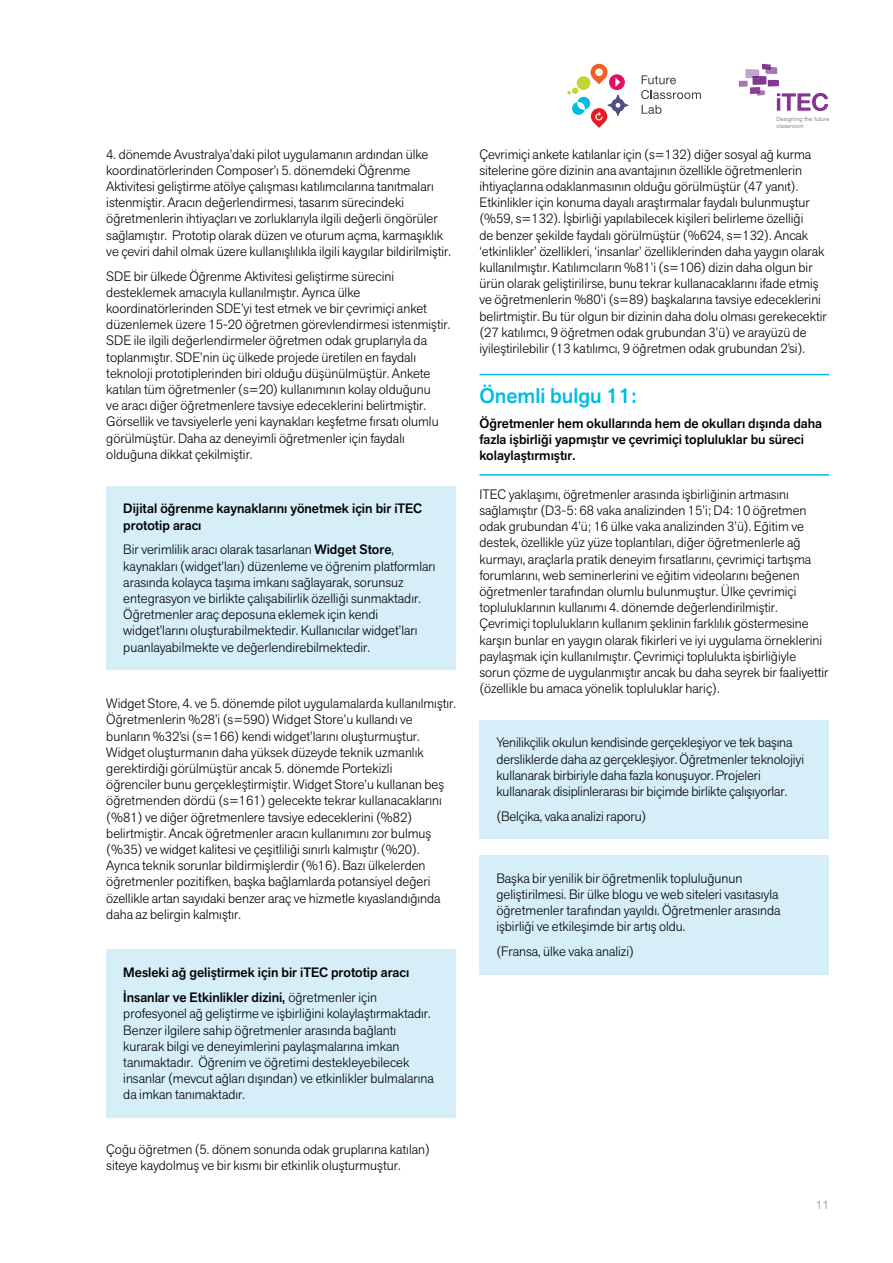
<style>
.page{position:relative;width:893px;height:1263px;background:#fff}
.page>*{position:absolute;margin:0;border:0;box-sizing:border-box;transform-origin:0 0}
.t1{font:500 21px "Akzid Grtsk Next";color:#00bce4}
.t2{font:300 13.5px/16.2px "Akzid Grtsk Next";color:#000}
.t3{font:500 13.5px/16.2px "Akzid Grtsk Next";color:#000}
.t4{font:300 12px "Helvetica Neue";color:#939598}
.t5{font:5.85px/7.1px "Alte Haas Grotesk";color:#888a8d}
.s1{font-weight:500}
.s2{font-weight:300}
</style>
<div class="page">
<svg style="left:642px;top:75px;width:34px;height:9px"></svg>
<svg style="left:641px;top:90px;width:60px;height:9px"></svg>
<svg style="left:642px;top:105px;width:20px;height:9px"></svg>
<svg style="left:567px;top:64px;width:61px;height:64px"></svg>
<svg style="left:738px;top:64px;width:91px;height:48px"></svg>
<div style="left:106px;top:950px;width:350px;height:168px;background:#d5eef8"></div>
<div style="left:106px;top:486px;width:350px;height:184px;background:#d5eef8"></div>
<hr style="left:479px;top:374px;width:350px;height:1px;background:#00bce4">
<hr style="left:479px;top:474px;width:350px;height:2px;background:#00bce4">
<div style="left:479px;top:720px;width:350px;height:119px;background:#d5eef8"></div>
<div style="left:479px;top:855px;width:350px;height:119px;background:#d5eef8"></div>
<p class="t2" style="left:106px;top:146px;width:346px">4. dönemde Avustralya’daki pilot uygulamanın ardından ülke koordinatörlerinden Composer’ı 5. dönemdeki Öğrenme Aktivitesi geliştirme atölye çalışması katılımcılarına tanıtmaları istenmiştir. Aracın değerlendirmesi, tasarım sürecindeki öğretmenlerin ihtiyaçları ve zorluklarıyla ilgili değerli öngörüler sağlamıştır. Prototip olarak düzen ve oturum açma, karmaşıklık ve çeviri dahil olmak üzere kullanışlılıkla ilgili kaygılar bildirilmiştir.</p>
<p class="t2" style="left:106px;top:268px;width:346px">SDE bir ülkede Öğrenme Aktivitesi geliştirme sürecini desteklemek amacıyla kullanılmıştır. Ayrıca ülke koordinatörlerinden SDE’yi test etmek ve bir çevrimiçi anket düzenlemek üzere 15-20 öğretmen görevlendirmesi istenmiştir.<br>SDE ile ilgili değerlendirmeler öğretmen odak gruplarıyla da toplanmıştır. SDE’nin üç ülkede projede üretilen en faydalı teknoloji prototiplerinden biri olduğu düşünülmüştür. Ankete katılan tüm öğretmenler (s=20) kullanımının kolay olduğunu<br>ve aracı diğer öğretmenlere tavsiye edeceklerini belirtmiştir.<br>Görsellik ve tavsiyelerle yeni kaynakları keşfetme fırsatı olumlu görülmüştür. Daha az deneyimli öğretmenler için faydalı olduğuna dikkat çekilmiştir.</p>
<p class="t3" style="left:123px;top:501px;width:300px">Dijital öğrenme kaynaklarını yönetmek için bir iTEC prototip aracı</p>
<p class="t2" style="left:123px;top:541px;width:314px">Bir verimlilik aracı olarak tasarlanan <span class="s1">Widget Store</span>, kaynakları (widget’ları) düzenleme ve öğrenim platformları arasında kolayca taşıma imkanı sağlayarak, sorunsuz entegrasyon ve birlikte çalışabilirlik özelliği sunmaktadır.<br>Öğretmenler araç deposuna eklemek için kendi widget’larını oluşturabilmektedir. Kullanıcılar widget’ları puanlayabilmekte ve değerlendirebilmektedir.</p>
<p class="t2" style="left:106px;top:695px;width:351px">Widget Store, 4. ve 5. dönemde pilot uygulamalarda kullanılmıştır.<br>Öğretmenlerin %28’i (s=590) Widget Store’u kullandı ve bunların %32’si (s=166) kendi widget’larını oluşturmuştur.<br>Widget oluşturmanın daha yüksek düzeyde teknik uzmanlık gerektirdiği görülmüştür ancak 5. dönemde Portekizli<br>öğrenciler bunu gerçekleştirmiştir. Widget Store’u kullanan beş öğretmenden dördü (s=161) gelecekte tekrar kullanacaklarını (%81) ve diğer öğretmenlere tavsiye edeceklerini (%82) belirtmiştir. Ancak öğretmenler aracın kullanımını zor bulmuş (%35) ve widget kalitesi ve çeşitliliği sınırlı kalmıştır (%20).<br>Ayrıca teknik sorunlar bildirmişlerdir (%16). Bazı ülkelerden öğretmenler pozitifken, başka bağlamlarda potansiyel değeri özellikle artan sayıdaki benzer araç ve hizmetle kıyaslandığında daha az belirgin kalmıştır.</p>
<p class="t3" style="left:123px;top:960px;width:288px;line-height:24.8px">Mesleki ağ geliştirmek için bir iTEC prototip aracı<br>İnsanlar ve Etkinlikler dizini, <span class="s2">öğretmenler için</span></p>
<p class="t2" style="left:123px;top:1005px;width:312px">profesyonel ağ geliştirme ve işbirliğini kolaylaştırmaktadır.<br>Benzer ilgilere sahip öğretmenler arasında bağlantı kurarak bilgi ve deneyimlerini paylaşmalarına imkan tanımaktadır. Öğrenim ve öğretimi destekleyebilecek insanlar (mevcut ağları dışından) ve etkinlikler bulmalarına da imkan tanımaktadır.</p>
<p class="t2" style="left:106px;top:1141px;width:325px">Çoğu öğretmen (5. dönem sonunda odak gruplarına katılan) siteye kaydolmuş ve bir kısmı bir etkinlik oluşturmuştur.</p>
<p class="t5" style="left:776px;top:115px;width:54px">Designing the future classroom</p>
<p class="t2" style="left:479px;top:146px;width:349px">Çevrimiçi ankete katılanlar için (s=132) diğer sosyal ağ kurma sitelerine göre dizinin ana avantajının özellikle öğretmenlerin ihtiyaçlarına odaklanmasının olduğu görülmüştür (47 yanıt).<br>Etkinlikler için konuma dayalı araştırmalar faydalı bulunmuştur (%59, s=132). İşbirliği yapılabilecek kişileri belirleme özelliği<br>de benzer şekilde faydalı görülmüştür (%624, s=132). Ancak ‘etkinlikler’ özellikleri, ‘insanlar’ özelliklerinden daha yaygın olarak kullanılmıştır. Katılımcıların %81’i (s=106) dizin daha olgun bir ürün olarak geliştirilirse, bunu tekrar kullanacaklarını ifade etmiş ve öğretmenlerin %80’i (s=89) başkalarına tavsiye edeceklerini belirtmiştir. Bu tür olgun bir dizinin daha dolu olması gerekecektir (27 katılımcı, 9 öğretmen odak grubundan 3’ü) ve arayüzü de iyileştirilebilir (13 katılımcı, 9 öğretmen odak grubundan 2’si).</p>
<h1 class="t1" style="left:479px;top:382px;width:158px">Önemli bulgu 11:</h1>
<p class="t3" style="left:479px;top:415px;width:344px">Öğretmenler hem okullarında hem de okulları dışında daha fazla işbirliği yapmıştır ve çevrimiçi topluluklar bu süreci kolaylaştırmıştır.</p>
<p class="t2" style="left:479px;top:486px;width:351px">ITEC yaklaşımı, öğretmenler arasında işbirliğinin artmasını sağlamıştır (D3-5: 68 vaka analizinden 15’i; D4: 10 öğretmen odak grubundan 4’ü; 16 ülke vaka analizinden 3’ü). Eğitim ve destek, özellikle yüz yüze toplantıları, diğer öğretmenlerle ağ kurmayı, araçlarla pratik deneyim fırsatlarını, çevrimiçi tartışma forumlarını, web seminerlerini ve eğitim videolarını beğenen öğretmenler tarafından olumlu bulunmuştur. Ülke çevrimiçi topluluklarının kullanımı 4. dönemde değerlendirilmiştir.<br>Çevrimiçi toplulukların kullanım şeklinin farklılık göstermesine karşın bunlar en yaygın olarak fikirleri ve iyi uygulama örneklerini paylaşmak için kullanılmıştır. Çevrimiçi toplulukta işbirliğiyle sorun çözme de uygulanmıştır ancak bu daha seyrek bir faaliyettir (özellikle bu amaca yönelik topluluklar hariç).</p>
<p class="t2" style="left:496px;top:734px;width:309px">Yenilikçilik okulun kendisinde gerçekleşiyor ve tek başına dersliklerde daha az gerçekleşiyor. Öğretmenler teknolojiyi kullanarak birbiriyle daha fazla konuşuyor. Projeleri kullanarak disiplinlerarası bir biçimde birlikte çalışıyorlar.</p>
<p class="t2" style="left:496px;top:808px;width:151px">(Belçika, vaka analizi raporu)</p>
<p class="t2" style="left:496px;top:869px;width:286px">Başka bir yenilik bir öğretmenlik topluluğunun geliştirilmesi. Bir ülke blogu ve web siteleri vasıtasıyla öğretmenler tarafından yayıldı. Öğretmenler arasında işbirliği ve etkileşimde bir artış oldu.</p>
<p class="t2" style="left:496px;top:943px;width:139px">(Fransa, ülke vaka analizi)</p>
<p class="t4" style="left:816px;top:1197px;width:15px">11</p>
</div>
